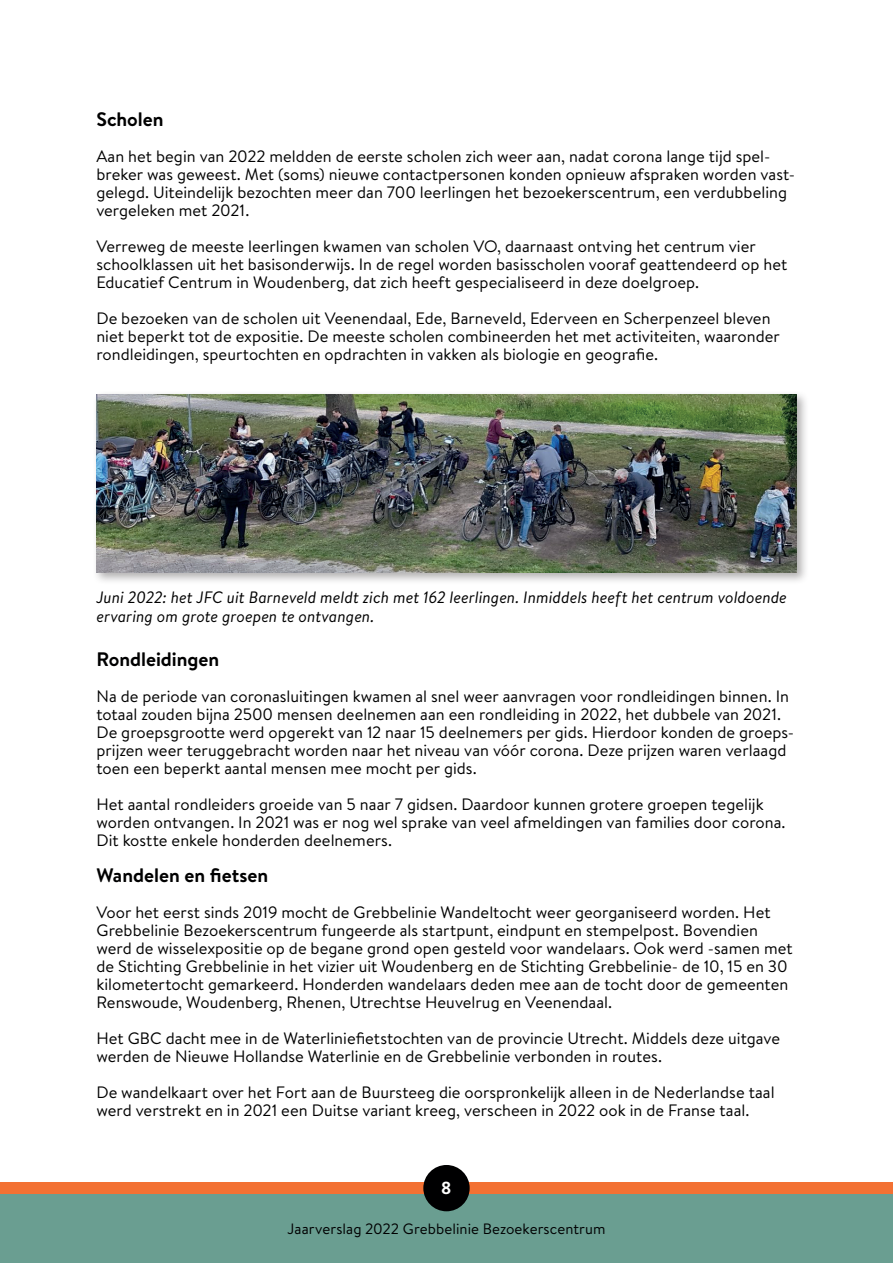
<style>
.page{position:relative;width:893px;height:1263px;background:#fff}
.page>*{position:absolute;margin:0;border:0;box-sizing:border-box;transform-origin:0 0}
.t1{font:700 19.5px "Brandon Text";color:#000001}
.t2{font:700 18px "Brandon Grotesque";color:#fff}
.t3{font:16.5px/18px "Brandon Text";color:#000001}
.t4{font:italic 16.5px/19.5px "Brandon Text";color:#000001}
.t5{font:15px "Brandon Text";letter-spacing:.005em;color:#000001}
</style>
<div class="page">
<div style="left:0;top:1188px;width:893px;height:75px;background:#6a9e91"></div>
<div style="left:0;top:1182px;width:893px;height:12px;background:#f37133"></div>
<div style="left:423px;top:1165px;width:47px;height:46px;background:#000001;border-radius:50%"></div>
<div style="left:92px;top:390px;width:717px;height:195px;background:#231f20;opacity:.35"></div>
<img style="left:96px;top:394px;width:701px;height:179px">
<p class="t1" style="left:96px;top:106px;width:69px">Scholen</p>
<p class="t3" style="left:96px;top:147px;width:700px">Aan het begin van 2022 meldden de eerste scholen zich weer aan, nadat corona lange tijd spel&shy;breker was geweest. Met (soms) nieuwe contactpersonen konden opnieuw afspraken worden vast&shy;gelegd. Uiteindelijk bezochten meer dan 700 leerlingen het bezoekerscentrum, een verdubbeling vergeleken met 2021.</p>
<p class="t3" style="left:96px;top:237px;width:692px">Verreweg de meeste leerlingen kwamen van scholen VO, daarnaast ontving het centrum vier schoolklassen uit het basisonderwijs. In de regel worden basisscholen vooraf geattendeerd op het<br>Educatief Centrum in Woudenberg, dat zich heeft gespecialiseerd in deze doelgroep.</p>
<p class="t3" style="left:96px;top:309px;width:685px">De bezoeken van de scholen uit Veenendaal, Ede, Barneveld, Ederveen en Scherpenzeel bleven niet beperkt tot de expositie. De meeste scholen combineerden het met activiteiten, waaronder rondleidingen, speurtochten en opdrachten in vakken als biologie en geografie.</p>
<p class="t4" style="left:96px;top:586px;width:692px">Juni 2022: het JFC uit Barneveld meldt zich met 162 leerlingen. Inmiddels heeft het centrum voldoende ervaring om grote groepen te ontvangen.</p>
<p class="t1" style="left:96px;top:646px;width:124px">Rondleidingen</p>
<p class="t3" style="left:96px;top:687px;width:699px">Na de periode van coronasluitingen kwamen al snel weer aanvragen voor rondleidingen binnen. In totaal zouden bijna 2500 mensen deelnemen aan een rondleiding in 2022, het dubbele van 2021.<br>De groepsgrootte werd opgerekt van 12 naar 15 deelnemers per gids. Hierdoor konden de groeps&shy;prijzen weer teruggebracht worden naar het niveau van vóór corona. Deze prijzen waren verlaagd toen een beperkt aantal mensen mee mocht per gids.</p>
<p class="t3" style="left:96px;top:795px;width:691px">Het aantal rondleiders groeide van 5 naar 7 gidsen. Daardoor kunnen grotere groepen tegelijk worden ontvangen. In 2021 was er nog wel sprake van veel afmeldingen van families door corona.<br>Dit kostte enkele honderden deelnemers.</p>
<p class="t1" style="left:96px;top:862px;width:173px">Wandelen en fietsen</p>
<p class="t3" style="left:96px;top:903px;width:698px">Voor het eerst sinds 2019 mocht de Grebbelinie Wandeltocht weer georganiseerd worden. Het Grebbelinie Bezoekerscentrum fungeerde als startpunt, eindpunt en stempelpost. Bovendien werd de wisselexpositie op de begane grond open gesteld voor wandelaars. Ook werd -samen met de Stichting Grebbelinie in het vizier uit Woudenberg en de Stichting Grebbelinie- de 10, 15 en 30 kilometertocht gemarkeerd. Honderden wandelaars deden mee aan de tocht door de gemeenten Renswoude, Woudenberg, Rhenen, Utrechtse Heuvelrug en Veenendaal.</p>
<p class="t3" style="left:96px;top:1029px;width:685px">Het GBC dacht mee in de Waterliniefietstochten van de provincie Utrecht. Middels deze uitgave werden de Nieuwe Hollandse Waterlinie en de Grebbelinie verbonden in routes.</p>
<p class="t3" style="left:96px;top:1083px;width:680px">De wandelkaart over het Fort aan de Buursteeg die oorspronkelijk alleen in de Nederlandse taal werd verstrekt en in 2021 een Duitse variant kreeg, verscheen in 2022 ook in de Franse taal.</p>
<p class="t2" style="left:441px;top:1176px;width:12px">8</p>
<p class="t5" style="left:287px;top:1218px;width:319px">Jaarverslag 2022 Grebbelinie Bezoekerscentrum</p>
</div>
